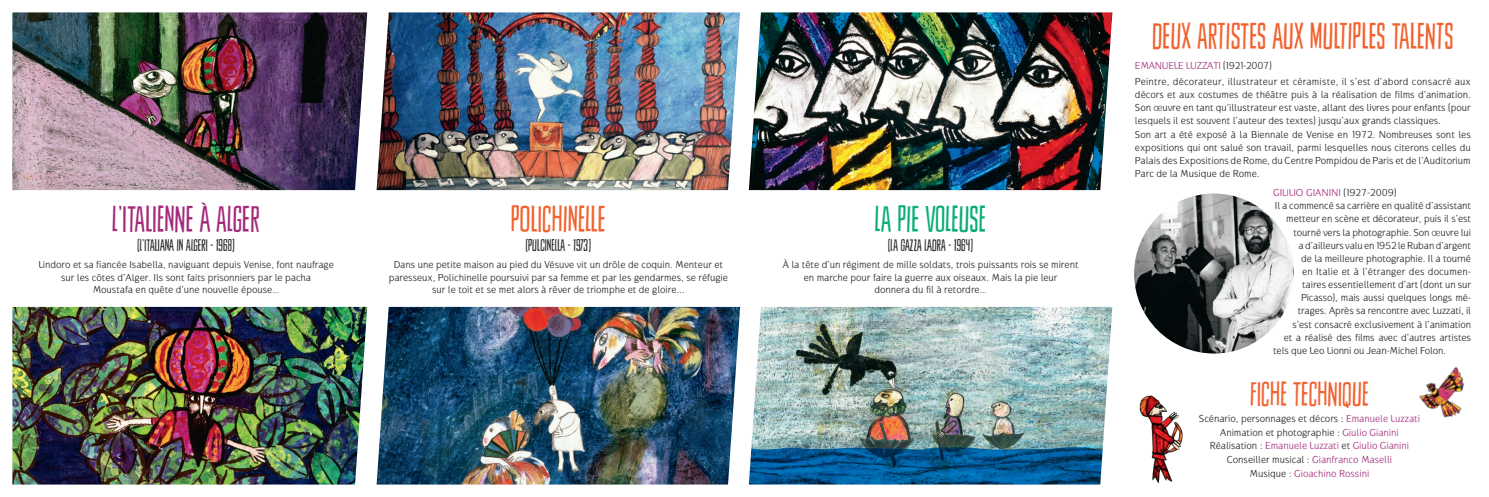
<style>
.page{position:relative;width:1489px;height:497px;background:#fff}
.page>*{position:absolute;margin:0;border:0;box-sizing:border-box;transform-origin:0 0}
.t1{font:35px "Sheldon Feather";color:#f2622f}
.t2{font:35px "Sheldon Feather";color:#a4297b}
.t3{font:35px "Sheldon Feather";color:#09ae73}
.t4{font:32.38px "Sheldon Feather";color:#f2622f}
.t5{font:15.75px "Sheldon Feather";color:#231f20}
.t6{font:10.5px/12.6px "Gauntlet Classic";color:#231f20;text-align:center}
.t7{font:10.5px "Gauntlet Classic";color:#a4297b}
.s1{color:#231f20}
.s2{color:#a4297b}
</style>
<div class="page">
<img style="left:748px;top:306px;width:364px;height:178px">
<img style="left:748px;top:12px;width:364px;height:178px">
<img style="left:376px;top:306px;width:364px;height:178px">
<img style="left:376px;top:12px;width:364px;height:178px">
<img style="left:12px;top:306px;width:355px;height:178px">
<img style="left:12px;top:12px;width:355px;height:178px">
<img style="left:1419px;top:366px;width:45px;height:52px">
<img style="left:1139px;top:395px;width:44px;height:88px">
<img style="left:1134px;top:193px;width:159px;height:160px;border-radius:80px">
<p class="t2" style="left:112px;top:200px;width:149px">L’ITALIENNE À ALGER</p>
<p class="t5" style="left:137px;top:236px;width:99px">(L’ITALIANA IN ALGERI - 1968)</p>
<p class="t6" style="left:38px;top:258px;width:297px">Lindoro et sa fiancée I sabella, naviguant depuis Venise, font naufrage sur les côtes d’Alger. I ls sont faits prisonniers par le pacha<br>Moustafa en quête d’une nouvelle épouse…</p>
<p class="t1" style="left:510px;top:200px;width:97px">POLICHINELLE</p>
<p class="t5" style="left:525px;top:236px;width:67px">(PULCINELLA - 1973)</p>
<p class="t6" style="left:388px;top:258px;width:341px">Dans une petite maison au pied du Vésuve vit un drôle de coquin. Menteur et paresseux, Polichinelle poursuivi par sa femme et par les gendarmes, se réfugie sur le toit et se met alors à rêver de triomphe et de gloire...</p>
<p class="t3" style="left:874px;top:200px;width:113px">LA PIE VOLEUSE</p>
<p class="t5" style="left:888px;top:236px;width:86px">(LA GAZZA LADRA - 1964)</p>
<p class="t6" style="left:782px;top:258px;width:297px">À la tête d’un régiment de mille soldats, trois puissants rois se mirent en marche pour faire la guerre aux oiseaux. Mais la pie leur<br>donnera du fil à retordre…</p>
<p class="t1" style="left:1151px;top:18px;width:303px">DEUX ARTISTES AUX MULTIPLES TALENTS</p>
<p class="t7" style="left:1134px;top:60px;width:138px">EMANU ELE LUZZATI <span class="s1">(1921-2007)</span></p>
<p class="t6" style="left:1134px;top:75px;width:337px;line-height:13.1px;text-align:justify">Peintre, décorateur, illustrateur et céramiste, il s’est d’abord consacré aux décors et aux costumes de théâtre puis à la réalisation de films d’animation.<br>Son œuvre en tant qu’illustrateur est vaste, allant des livres pour enfants (pour lesquels il est souvent l’auteur des textes) jusqu’aux grands classiques.</p>
<p class="t6" style="left:1134px;top:127px;width:337px;line-height:13.1px;text-align:justify">Son art a été exposé à la Biennale de Venise en 1972. Nombreuses sont les expositions qui ont salué son travail, parmi lesquelles nous citerons celles du Palais des Expositions de Rome, du Centre Pompidou de Paris et de l’Auditorium Parc de la Musique de Rome.</p>
<p class="t7" style="left:1272px;top:186px;width:54px">GIU LIO GIANINI</p>
<p class="t6" style="left:1343px;top:186px;width:55px">(1927-2009)</p>
<p class="t6" style="left:1274px;top:199px;width:198px">I l a commencé sa carrière en qualité d’assistant</p>
<p class="t6" style="left:1286px;top:212px;width:186px">metteur en scène et décorateur, puis il s’est</p>
<p class="t6" style="left:1293px;top:225px;width:179px">tourné vers la photographie. Son œuvre lui</p>
<p class="t6" style="left:1298px;top:238px;width:174px">a d’ailleurs valu en 1952 le Ruban d’argent</p>
<p class="t6" style="left:1301px;top:252px;width:171px">de la meilleure photographie. I l a tourné</p>
<p class="t6" style="left:1301px;top:265px;width:170px">en Italie et à l’étranger des documen-</p>
<p class="t6" style="left:1301px;top:278px;width:170px">taires essentiellement d’art (dont un sur</p>
<p class="t6" style="left:1301px;top:291px;width:171px">Picasso), mais aussi quelques longs mé-</p>
<p class="t6" style="left:1297px;top:304px;width:175px">trages. Après sa rencontre avec Luzzati, il</p>
<p class="t6" style="left:1292px;top:317px;width:180px">s’est consacré exclusivement à l’animation</p>
<p class="t6" style="left:1283px;top:330px;width:189px">et a réalisé des films avec d’autres artistes</p>
<p class="t6" style="left:1273px;top:343px;width:174px">tels que Leo Lionni ou Jean-Michel Folon.</p>
<p class="t4" style="left:1249px;top:376px;width:120px">FICHE TECHNIQUE</p>
<p class="t6" style="left:1198px;top:412px;width:223px">Scénario, personnages et décors : <span class="s2">Emanuele Luzzati</span></p>
<p class="t6" style="left:1219px;top:425px;width:180px">Animation et photographie : <span class="s2">Giulio Gianini</span></p>
<p class="t7" style="left:1209px;top:439px;width:201px"><span class="s1">Réalisation :</span> Emanuele Luzzati <span class="s1">et</span> Giulio Gianini</p>
<p class="t6" style="left:1226px;top:452px;width:167px">Conseiller musical : <span class="s2">Gianfranco Maselli</span></p>
<p class="t7" style="left:1249px;top:466px;width:121px"><span class="s1">Musique :</span> Gioachino Rossini</p>
</div>
